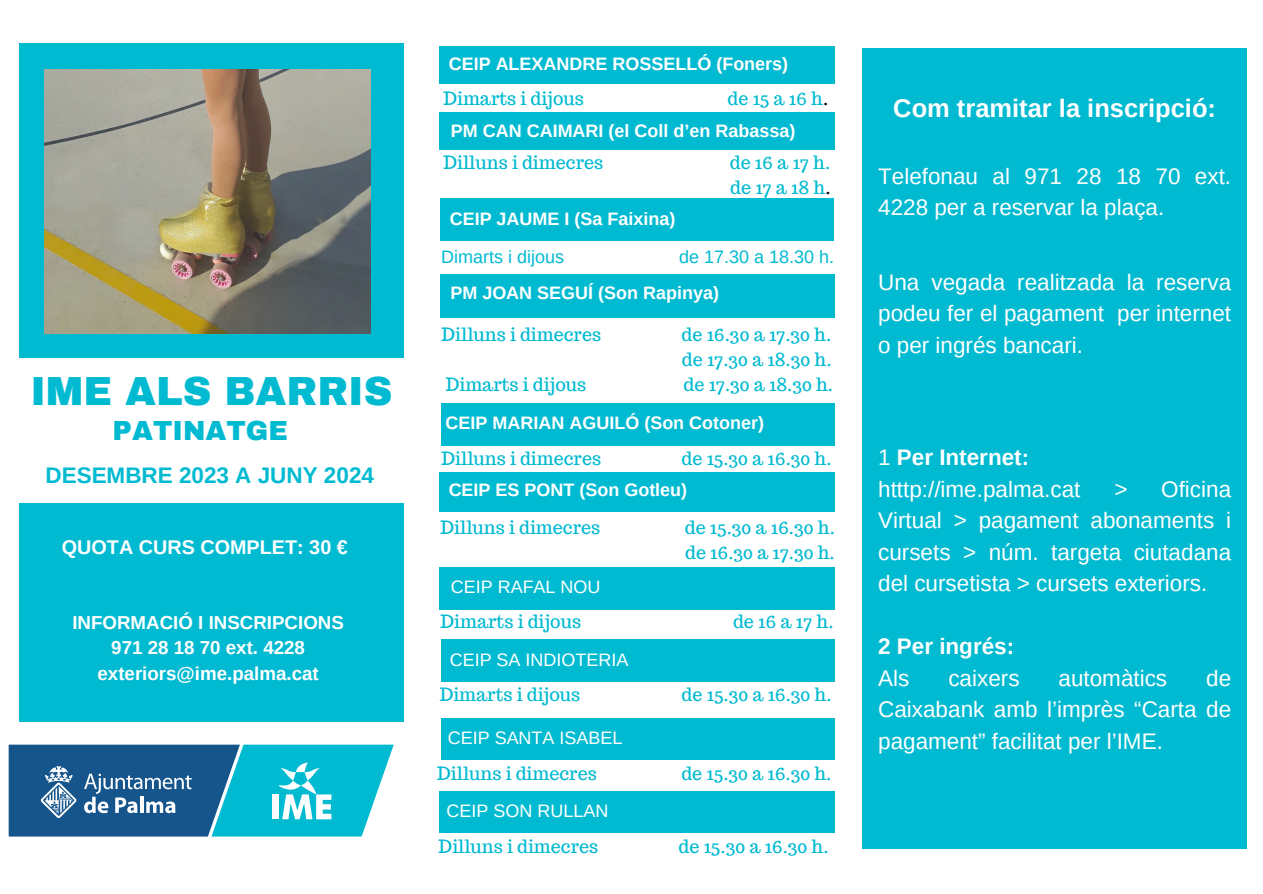
<style>
.page{position:relative;width:1263px;height:894px;background:#fff}
.page>*{position:absolute;margin:0;border:0;box-sizing:border-box;transform-origin:0 0}
.t1{font:900 39.75px "Archivo";color:#00bad1}
.t2{font:900 27px "Archivo";color:#00bad1}
.t3{font:700 25.5px "Arimo";color:#fff}
.t4{font:22.5px/31.5px "Arimo";color:#fff;text-align:justify}
.t5{font:700 22.5px "Arimo";color:#fff}
.t6{font:700 22.5px "Arimo";color:#00bad1}
.t7{font:700 19.8px "Arimo";color:#fff}
.t8{font:700 18.75px "Arimo";color:#fff}
.t9{font:18px "Trocchi";color:#00bad1}
.t10{font:700 18px "Arimo";color:#fff}
.t11{font:18px "Arimo";color:#fff}
.t12{font:18px "Arimo";color:#00bad1}
.s1{color:#000}
.s2{font-weight:400}
</style>
<div class="page">
<svg style="left:8px;top:744px;width:386px;height:93px;background:#3191b5"></svg>
<div style="left:19px;top:43px;width:385px;height:678px;background:#00bad1"></div>
<div style="left:0;top:357px;width:404px;height:145px;background:#fff"></div>
<div style="left:862px;top:48px;width:385px;height:800px;background:#00bad1"></div>
<div style="left:439px;top:46px;width:395px;height:38px;background:#00bad1"></div>
<img style="left:44px;top:69px;width:326px;height:264px">
<div style="left:440px;top:274px;width:394px;height:44px;background:#00bad1"></div>
<div style="left:441px;top:403px;width:393px;height:43px;background:#00bad1"></div>
<div style="left:439px;top:472px;width:395px;height:39px;background:#00bad1"></div>
<div style="left:441px;top:198px;width:393px;height:43px;background:#00bad1"></div>
<div style="left:439px;top:567px;width:395px;height:43px;background:#00bad1"></div>
<div style="left:441px;top:639px;width:393px;height:42px;background:#00bad1"></div>
<div style="left:439px;top:112px;width:395px;height:38px;background:#00bad1"></div>
<div style="left:441px;top:718px;width:393px;height:41px;background:#00bad1"></div>
<div style="left:439px;top:791px;width:395px;height:41px;background:#00bad1"></div>
<p class="t1" style="left:30px;top:370px;width:363px">IME ALS BARRIS</p>
<p class="t2" style="left:113px;top:416px;width:177px">PATINATGE</p>
<p class="t6" style="left:45px;top:462px;width:330px">DESEMBRE 2023 A JUNY 2024</p>
<p class="t7" style="left:62px;top:535px;width:288px">QUOTA CURS COMPLET: 30 €</p>
<p class="t8" style="left:72px;top:611px;width:273px">INFORMACIÓ I INSCRIPCIONS</p>
<p class="t8" style="left:111px;top:637px;width:195px">971 28 18 70 ext. 4228</p>
<p class="t8" style="left:98px;top:663px;width:223px">exteriors@ime.palma.cat</p>
<p class="t10" style="left:449px;top:54px;width:341px">CEIP ALEXANDRE ROSSELLÓ (Foners)</p>
<p class="t9" style="left:443px;top:86px;width:142px">Dimarts i dijous</p>
<p class="t9" style="left:727px;top:86px;width:102px">de 15 a 16 h<span class="s1">.</span></p>
<p class="t10" style="left:451px;top:121px;width:346px">PM CAN CAIMARI (el Coll d’en Rabassa)</p>
<p class="t9" style="left:443px;top:150px;width:161px">Dilluns i dimecres</p>
<p class="t9" style="left:730px;top:150px;width:102px">de 16 a 17 h.</p>
<p class="t9" style="left:730px;top:175px;width:102px">de 17 a 18 h<span class="s1">.</span></p>
<p class="t10" style="left:450px;top:208px;width:227px">CEIP JAUME I (Sa Faixina)</p>
<p class="t12" style="left:441px;top:246px;width:124px">Dimarts i dijous</p>
<p class="t12" style="left:679px;top:246px;width:156px">de 17.30 a 18.30 h.</p>
<p class="t10" style="left:450px;top:283px;width:270px">PM JOAN SEGUÍ (Son Rapinya)</p>
<p class="t9" style="left:442px;top:322px;width:161px">Dilluns i dimecres</p>
<p class="t9" style="left:682px;top:322px;width:151px">de 16.30 a 17.30 h.</p>
<p class="t9" style="left:682px;top:347px;width:151px">de 17.30 a 18.30 h.</p>
<p class="t9" style="left:446px;top:372px;width:142px">Dimarts i dijous</p>
<p class="t9" style="left:683px;top:372px;width:151px">de 17.30 a 18.30 h.</p>
<p class="t10" style="left:446px;top:413px;width:320px">CEIP MARIAN AGUILÓ (Son Cotoner)</p>
<p class="t9" style="left:442px;top:446px;width:161px">Dilluns i dimecres</p>
<p class="t9" style="left:682px;top:446px;width:152px">de 15.30 a 16.30 h.</p>
<p class="t10" style="left:449px;top:479px;width:240px">CEIP ES PONT (Son Gotleu)</p>
<p class="t9" style="left:441px;top:516px;width:161px">Dilluns i dimecres</p>
<p class="t9" style="left:685px;top:516px;width:152px">de 15.30 a 16.30 h.</p>
<p class="t9" style="left:685px;top:540px;width:151px">de 16.30 a 17.30 h.</p>
<p class="t11" style="left:451px;top:577px;width:151px">CEIP RAFAL NOU</p>
<p class="t9" style="left:441px;top:609px;width:142px">Dimarts i dijous</p>
<p class="t9" style="left:733px;top:609px;width:102px">de 16 a 17 h.</p>
<p class="t11" style="left:450px;top:649px;width:180px">CEIP SA INDIOTERIA</p>
<p class="t9" style="left:440px;top:683px;width:142px">Dimarts i dijous</p>
<p class="t9" style="left:682px;top:683px;width:152px">de 15.30 a 16.30 h.</p>
<p class="t11" style="left:448px;top:727px;width:176px">CEIP SANTA ISABEL</p>
<p class="t9" style="left:437px;top:761px;width:161px">Dilluns i dimecres</p>
<p class="t9" style="left:681px;top:761px;width:152px">de 15.30 a 16.30 h.</p>
<p class="t11" style="left:447px;top:800px;width:163px">CEIP SON RULLAN</p>
<p class="t9" style="left:439px;top:834px;width:161px">Dilluns i dimecres</p>
<p class="t9" style="left:679px;top:834px;width:152px">de 15.30 a 16.30 h.</p>
<p class="t3" style="left:893px;top:94px;width:324px">Com tramitar la inscripció:</p>
<p class="t4" style="left:878px;top:160px;width:354px">Telefonau al 971 28 18 70 ext.<br>4228 per a reservar la plaça.</p>
<p class="t4" style="left:878px;top:266px;width:355px">Una vegada realitzada la reserva podeu fer el pagament per internet o per ingrés bancari.</p>
<p class="t5" style="left:878px;top:444px;width:153px"><span class="s2">1</span> Per Internet:</p>
<p class="t4" style="left:878px;top:473px;width:204px">htttp://ime.palma.cat</p>
<p class="t4" style="left:878px;top:473px;width:355px;text-indent:236px">&gt; Oficina Virtual &gt; pagament abonaments i cursets &gt; núm. targeta ciutadana del cursetista &gt; cursets exteriors.</p>
<p class="t5" style="left:878px;top:633px;width:138px">2 Per ingrés:</p>
<p class="t4" style="left:878px;top:662px;width:33px">Als</p>
<p class="t4" style="left:948px;top:662px;width:73px">caixers</p>
<p class="t4" style="left:1058px;top:662px;width:110px">automàtics</p>
<p class="t4" style="left:878px;top:662px;width:355px;text-indent:328px">de Caixabank amb l’imprès “Carta de pagament” facilitat per l’IME.</p>
</div>
